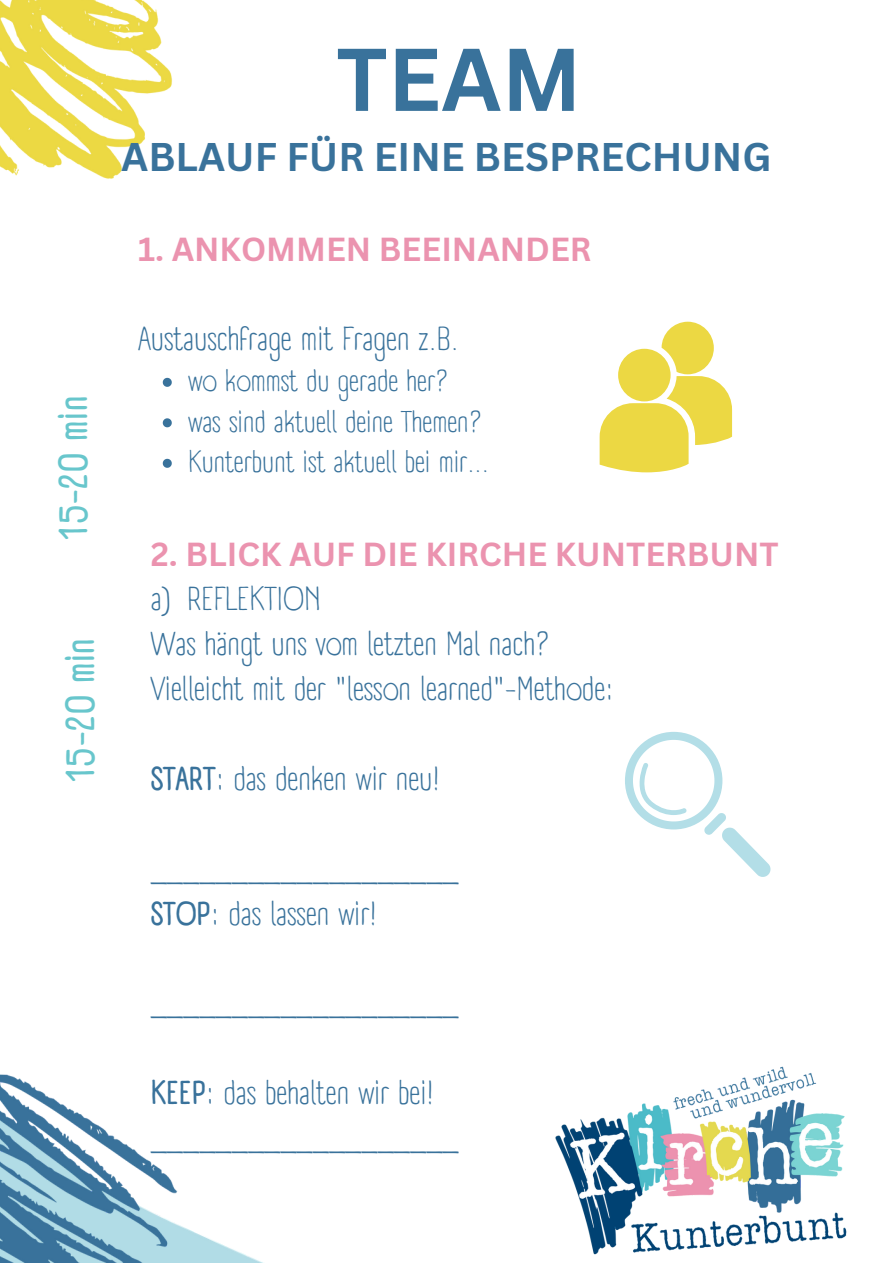
<style>
.page{position:relative;width:893px;height:1264px;background:#fff}
.page>*{position:absolute;margin:0;border:0;box-sizing:border-box;transform-origin:0 0}
.t1{font:700 86.85px "Canva Sans";color:#39729b}
.t2{font:700 40.5px "A Day Without Sun Text";color:#68c6cc}
.t3{font:700 39px "Canva Sans";color:#39729b}
.t4{font:32.4px "A Day Without Sun Text";color:#39729b}
.t5{font:700 32.4px "Canva Sans";color:#eb93af}
.t6{font:29.4px "A Day Without Sun Text";color:#39729b}
.s1{font-weight:700}
</style>
<div class="page">
<img style="left:0;top:0;width:173px;height:179px">
<img style="left:0;top:1074px;width:257px;height:188px">
<img style="left:555px;top:1066px;width:292px;height:189px">
<svg style="left:599px;top:322px;width:133px;height:150px"></svg>
<svg style="left:625px;top:732px;width:145px;height:145px"></svg>
<svg style="left:163px;top:378px;width:9px;height:9px"></svg>
<svg style="left:163px;top:418px;width:9px;height:9px"></svg>
<svg style="left:163px;top:459px;width:9px;height:9px"></svg>
<p class="t2" style="left:49px;top:541px;width:147px;rotate:-90deg">15-20 min</p>
<p class="t2" style="left:55px;top:783px;width:147px;rotate:-90deg">15-20 min</p>
<p class="t1" style="left:336px;top:18px;width:247px">TEAM</p>
<p class="t3" style="left:121px;top:129px;width:651px">ABLAUF FÜR EINE BESPRECHUNG</p>
<p class="t5" style="left:138px;top:226px;width:455px">1. ANKOMMEN BEEINANDER</p>
<p class="t4" style="left:138px;top:319px;width:322px">Austauschfrage mit Fragen z.B.</p>
<p class="t6" style="left:188px;top:363px;width:262px">wo kommst du gerade her?</p>
<p class="t6" style="left:188px;top:404px;width:295px">was sind aktuell deine Themen?</p>
<p class="t6" style="left:188px;top:444px;width:302px">Kunterbunt ist aktuell bei mir...</p>
<p class="t5" style="left:151px;top:531px;width:629px">2. BLICK AUF DIE KIRCHE KUNTERBUNT</p>
<p class="t4" style="left:151px;top:578px;width:172px">a) REFLEKTION</p>
<p class="t4" style="left:151px;top:623px;width:400px">Was hängt uns vom letzten Mal nach?</p>
<p class="t4" style="left:151px;top:668px;width:464px">Vielleicht mit der "lesson learned"-Methode:</p>
<p class="t4" style="left:151px;top:758px;width:291px"><span class="s1">START</span>: das denken wir neu!</p>
<p class="t4" style="left:151px;top:848px;width:309px">___________________</p>
<p class="t4" style="left:151px;top:893px;width:228px"><span class="s1">STOP</span>: das lassen wir!</p>
<p class="t4" style="left:151px;top:983px;width:309px">___________________</p>
<p class="t4" style="left:151px;top:1073px;width:285px"><span class="s1">KEEP</span>: das behalten wir bei!</p>
<p class="t4" style="left:151px;top:1118px;width:309px">___________________</p>
</div>
